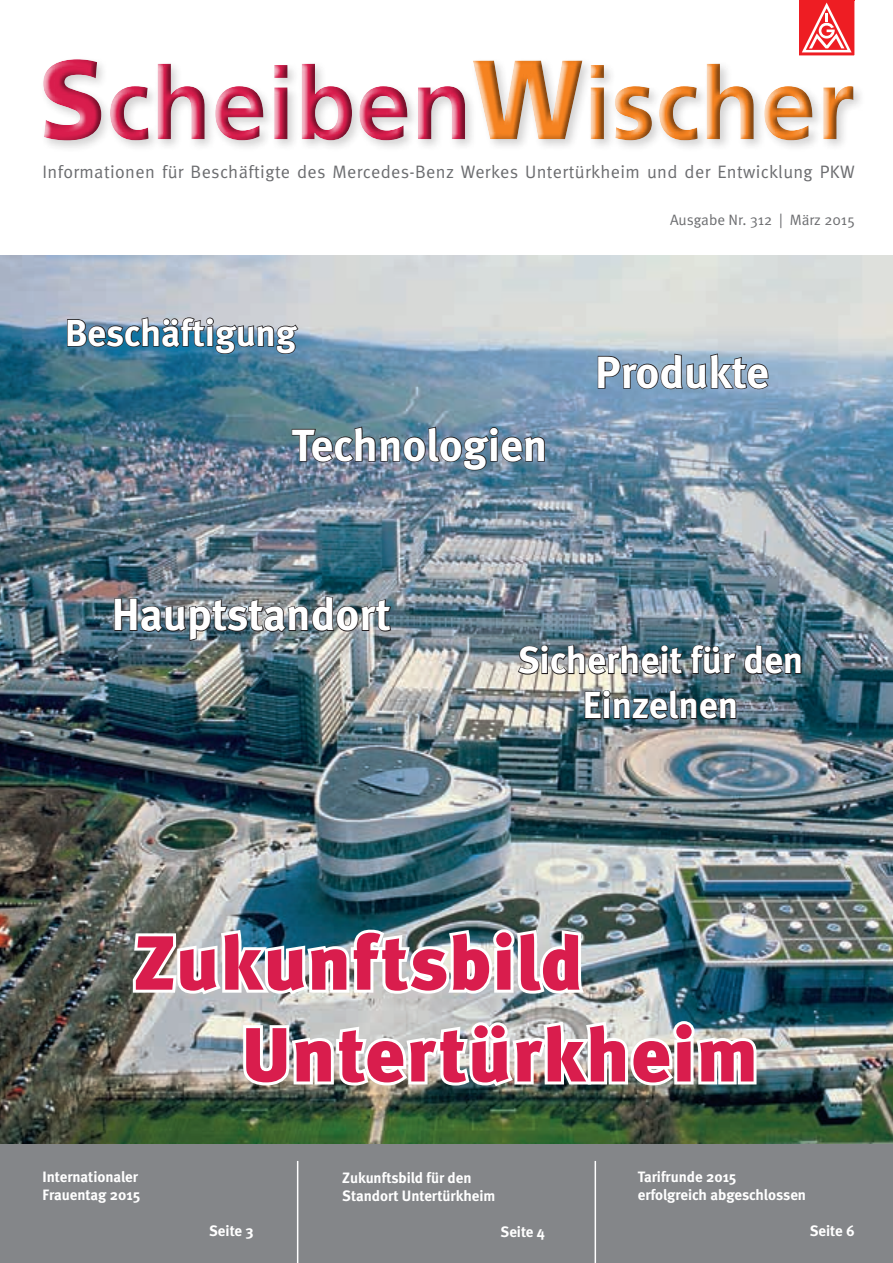
<style>
.page{position:relative;width:893px;height:1263px;background:#fff}
.page>*{position:absolute;margin:0;border:0;box-sizing:border-box;transform-origin:0 0}
.t1{font:700 100.5px "Frutiger";color:#d91d4d}
.t2{font:900 76.5px/91.8px "Meta";letter-spacing:.02em;color:#d91d4d}
.t3{font:700 45px "Meta";color:#fff}
.t4{font:700 37.5px/45px "Meta";color:#fff;text-align:center}
.t5{font:18px "Meta Normal";letter-spacing:.025em;color:#6c6d70}
.t6{font:700 15px/18px "Meta";color:#fff}
.t7{font:15px "Meta Normal";color:#6c6d70}
.s1{font-weight:900;font-size:112.5px}
.s2{font-weight:900;font-size:112.5px;color:#f58220}
.s3{color:#f58220}
</style>
<div class="page">
<svg style="left:799px;top:1px;width:55px;height:54px"></svg>
<div style="left:0;top:1144px;width:893px;height:119px;background:#848689"></div>
<div style="left:37px;top:53px;width:816px;height:93px;background:#fff"></div>
<div style="left:47px;top:55px;width:813px;height:92px;background:#6c6d70;opacity:.75"></div>
<hr style="left:297px;top:1161px;width:1px;height:102px;background:#fff">
<hr style="left:595px;top:1161px;width:1px;height:102px;background:#fff">
<hr style="left:799px;top:0;width:55px;height:1px;background:#ee1d23">
<img style="left:0;top:256px;width:893px;height:888px">
<img style="left:128px;top:926px;width:459px;height:72px">
<img style="left:240px;top:1018px;width:519px;height:72px">
<img style="left:66px;top:255px;width:736px;height:542px">
<h1 class="t1" style="left:38px;top:45px;width:818px"><span class="s1">S</span>cheiben<span class="s2">W</span><span class="s3">ischer</span></h1>
<p class="t5" style="left:43px;top:161px;width:814px">Informationen für Beschäftigte des Mercedes-Benz Werkes Untertürkheim und der Entwicklung PKW</p>
<h3 class="t4" style="left:65px;top:310px;width:233px">Beschäftigung</h3>
<h3 class="t3" style="left:292px;top:418px;width:257px">Technologien</h3>
<h3 class="t3" style="left:112px;top:588px;width:280px">Hauptstandort</h3>
<p class="t7" style="left:670px;top:211px;width:186px">Ausgabe Nr. 312 | März 2015</p>
<h3 class="t3" style="left:595px;top:345px;width:175px">Produkte</h3>
<h3 class="t4" style="left:518px;top:637px;width:287px">Sicherheit für den<br>Einzelnen</h3>
<h2 class="t2" style="left:242px;top:916px;width:518px;text-indent:-108px">Zukunftsbild<br>Untertürkheim</h2>
<p class="t6" style="left:43px;top:1168px;width:99px">Internationaler<br>Frauentag 2015</p>
<p class="t6" style="left:209px;top:1222px;width:46px">Seite 3</p>
<p class="t6" style="left:342px;top:1168px;width:155px">Zukunftsbild für den<br>Standort Untertürkheim</p>
<p class="t6" style="left:501px;top:1222px;width:46px">Seite 4</p>
<p class="t6" style="left:638px;top:1168px;width:170px">Tarifrunde 2015 erfolgreich abgeschlossen</p>
<p class="t6" style="left:810px;top:1222px;width:46px">Seite 6</p>
</div>
